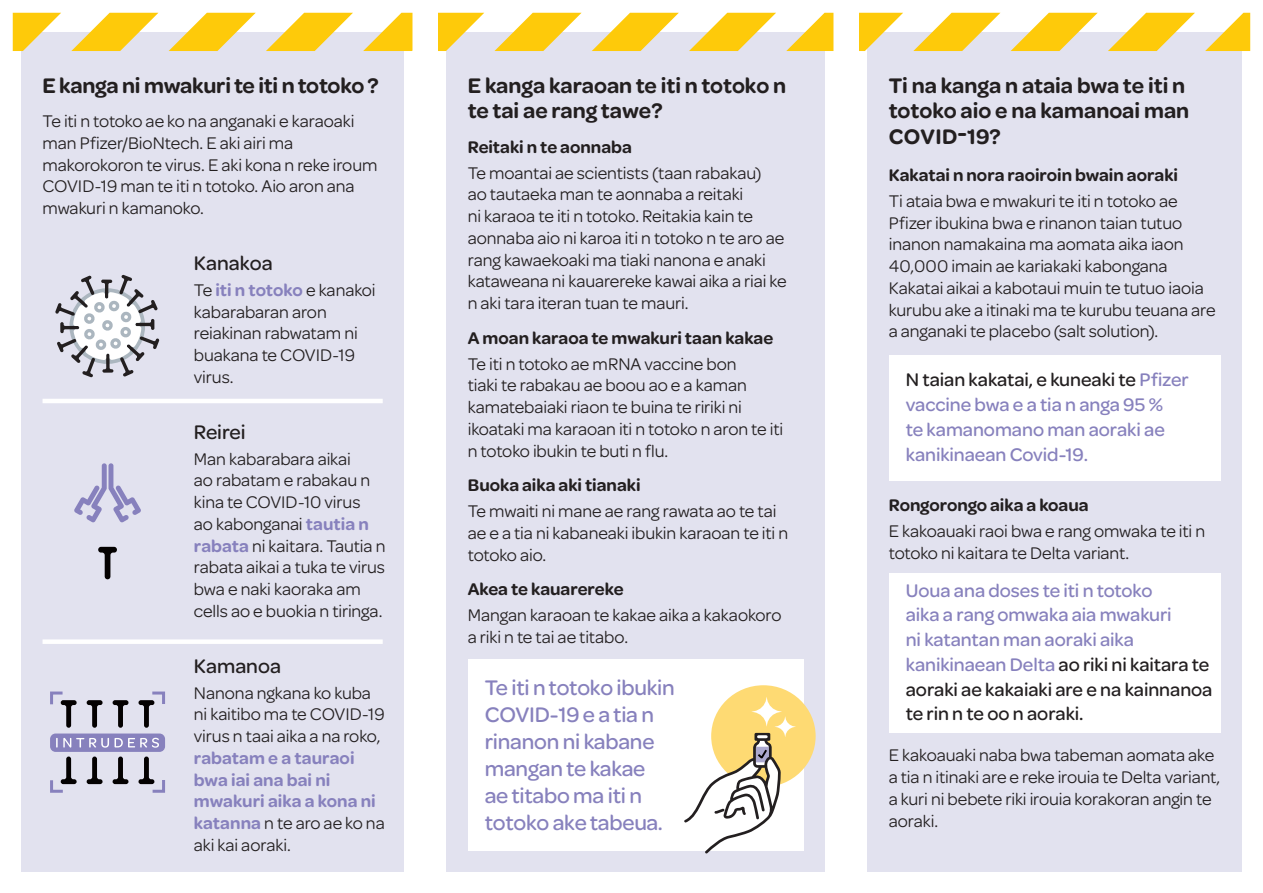
<style>
.page{position:relative;width:1263px;height:893px;background:#fff}
.page>*{position:absolute;margin:0;border:0;box-sizing:border-box;transform-origin:0 0}
.QUESTON_HEADINGS{font:600 22.5px/25.5px "Omnes";color:#231f20}
.QUESTON_HEADINGS-2{font:500 22.5px/27px "Omnes";letter-spacing:-.01em;color:#8781bd}
.Question_subheadings{font:500 21px "Omnes";color:#231f20}
.Body{font:500 19.5px/24.8px "Omnes";letter-spacing:-.005em;color:#8781bd}
.Body-2{font:18px/21.8px "Omnes";letter-spacing:-.005em;color:#231f20}
.Question_subheadings-2{font:600 18px "Omnes";color:#231f20}
.s1{font-weight:600;color:#8781bd}
.s2{color:#231f20}
</style>
<div class="page">
<div style="left:21px;top:32px;width:383px;height:840px;background:#e2e2ef"></div>
<svg style="left:13px;top:13px;width:243px;height:38px"></svg>
<svg style="left:266px;top:13px;width:146px;height:38px"></svg>
<div style="left:446px;top:32px;width:379px;height:840px;background:#e2e2ef"></div>
<svg style="left:438px;top:13px;width:241px;height:38px"></svg>
<svg style="left:689px;top:13px;width:144px;height:38px"></svg>
<div style="left:867px;top:32px;width:375px;height:840px;background:#e2e2ef"></div>
<svg style="left:859px;top:13px;width:239px;height:38px"></svg>
<svg style="left:1108px;top:13px;width:142px;height:38px"></svg>
<div style="left:468px;top:659px;width:336px;height:191px;background:#fff"></div>
<hr style="left:43px;top:399px;width:340px;height:4px;background:#fff">
<svg style="left:55px;top:275px;width:104px;height:102px"></svg>
<svg style="left:74px;top:463px;width:67px;height:59px"></svg>
<svg style="left:98px;top:547px;width:19px;height:32px"></svg>
<div style="left:50px;top:733px;width:115px;height:19px;background:#8781bd;border-radius:6px"></div>
<svg style="left:56px;top:738px;width:53px;height:10px"></svg>
<svg style="left:115px;top:738px;width:44px;height:10px"></svg>
<svg style="left:113px;top:700px;width:15px;height:28px"></svg>
<svg style="left:87px;top:700px;width:16px;height:28px"></svg>
<svg style="left:50px;top:691px;width:27px;height:37px"></svg>
<svg style="left:138px;top:691px;width:27px;height:37px"></svg>
<svg style="left:87px;top:756px;width:16px;height:28px"></svg>
<svg style="left:113px;top:756px;width:15px;height:28px"></svg>
<svg style="left:138px;top:756px;width:27px;height:37px"></svg>
<svg style="left:50px;top:756px;width:27px;height:37px"></svg>
<div style="left:43px;top:639px;width:340px;height:5px;background:#fff"></div>
<div style="left:711px;top:685px;width:105px;height:102px;background:#feda73;border-radius:50%"></div>
<svg style="left:684px;top:695px;width:113px;height:158px"></svg>
<div style="left:889px;top:355px;width:331px;height:125px;background:#fff"></div>
<div style="left:889px;top:573px;width:331px;height:160px;background:#fff"></div>
<p class="QUESTON_HEADINGS" style="left:43px;top:71px;width:338px">E kanga ni mwakuri te iti n totoko ?</p>
<p class="Body-2" style="left:43px;top:109px;width:336px">Te iti n totoko ae ko na anganaki e karaoaki man Pfizer/BioNtech. E aki airi ma makorokoron te virus. E aki kona n reke iroum COVID-19 man te iti n totoko. Aio aron ana mwakuri n kamanoko.</p>
<p class="Question_subheadings" style="left:194px;top:248px;width:80px">Kanakoa</p>
<p class="Body-2" style="left:194px;top:278px;width:183px">Te <span class="s1">iti n totoko</span> e kanakoi kabarabaran aron reiakinan rabwatam ni buakana te COVID-19 virus.</p>
<p class="Question_subheadings" style="left:194px;top:417px;width:53px">Reirei</p>
<p class="Body-2" style="left:194px;top:447px;width:193px">Man kabarabara aikai<br>ao rabatam e rabakau n kina te COVID-10 virus<br>ao kabonganai <span class="s1">tautia n rabata</span> ni kaitara. Tautia n rabata aikai a tuka te virus bwa e naki kaoraka am cells ao e buokia n tiringa.</p>
<p class="Question_subheadings" style="left:194px;top:651px;width:89px">Kamanoa</p>
<p class="Body-2" style="left:194px;top:681px;width:192px">Nanona ngkana ko kuba ni kaitibo ma te COVID-19 virus n taai aika a na roko, <span class="s1">rabatam e a tauraoi bwa iai ana bai ni mwakuri aika a kona ni katanna</span> n te aro ae ko na aki kai aoraki.</p>
<p class="QUESTON_HEADINGS" style="left:468px;top:71px;width:320px">E kanga karaoan te iti n totoko n te tai ae rang tawe?</p>
<p class="Question_subheadings-2" style="left:468px;top:134px;width:166px">Reitaki n te aonnaba</p>
<p class="Body-2" style="left:468px;top:161px;width:320px">Te moantai ae scientists (taan rabakau)<br>ao tautaeka man te aonnaba a reitaki<br>ni karaoa te iti n totoko. Reitakia kain te aonnaba aio ni karoa iti n totoko n te aro ae rang kawaekoaki ma tiaki nanona e anaki kataweana ni kauarereke kawai aika a riai ke n aki tara iteran tuan te mauri.</p>
<p class="Question_subheadings-2" style="left:468px;top:325px;width:307px">A moan karaoa te mwakuri taan kakae</p>
<p class="Body-2" style="left:468px;top:352px;width:317px">Te iti n totoko ae mRNA vaccine bon<br>tiaki te rabakau ae boou ao e a kaman kamatebaiaki riaon te buina te ririki ni ikoataki ma karaoan iti n totoko n aron te iti n totoko ibukin te buti n flu.</p>
<p class="Question_subheadings-2" style="left:468px;top:473px;width:174px">Buoka aika aki tianaki</p>
<p class="Body-2" style="left:468px;top:499px;width:322px">Te mwaiti ni mane ae rang rawata ao te tai ae e a tia ni kabaneaki ibukin karaoan te iti n totoko aio.</p>
<p class="Question_subheadings-2" style="left:468px;top:577px;width:157px">Akea te kauarereke</p>
<p class="Body-2" style="left:468px;top:603px;width:315px">Mangan karaoan te kakae aika a kakaokoro a riki n te tai ae titabo.</p>
<p class="QUESTON_HEADINGS-2" style="left:485px;top:673px;width:192px">Te iti n totoko ibukin<br>COVID-19 e a tia n rinanon ni kabane mangan te kakae<br>ae titabo ma iti n totoko ake tabeua.</p>
<p class="QUESTON_HEADINGS" style="left:889px;top:71px;width:302px">Ti na kanga n ataia bwa te iti n totoko aio e na kamanoai man<br>COVID-19?</p>
<p class="Question_subheadings-2" style="left:889px;top:162px;width:291px">Kakatai n nora raoiroin bwain aoraki</p>
<p class="Body-2" style="left:889px;top:189px;width:328px">Ti ataia bwa e mwakuri te iti n totoko ae Pfizer ibukina bwa e rinanon taian tutuo inanon namakaina ma aomata aika iaon 40,000 imain ae kariakaki kabongana Kakatai aikai a kabotaui muin te tutuo iaoia kurubu ake a itinaki ma te kurubu teuana are a anganaki te placebo (salt solution).</p>
<p class="Body" style="left:906px;top:366px;width:284px"><span class="s2">N taian kakatai, e kuneaki te</span> Pfizer vaccine bwa e a tia n anga 95 %<br>te kamanomano man aoraki ae kanikinaean Covid-19.</p>
<p class="Question_subheadings-2" style="left:889px;top:493px;width:201px">Rongorongo aika a koaua</p>
<p class="Body-2" style="left:889px;top:519px;width:318px">E kakoauaki raoi bwa e rang omwaka te iti n totoko ni kaitara te Delta variant.</p>
<p class="Body" style="left:906px;top:576px;width:308px">Uoua ana doses te iti n totoko<br>aika a rang omwaka aia mwakuri<br>ni katantan man aoraki aika kanikinaean Delta <span class="s2">ao riki ni kaitara te aoraki ae kakaiaki are e na kainnanoa te rin n te oo n aoraki.</span></p>
<p class="Body-2" style="left:889px;top:743px;width:333px">E kakoauaki naba bwa tabeman aomata ake a tia n itinaki are e reke irouia te Delta variant, a kuri ni bebete riki irouia korakoran angin te aoraki.</p>
</div>
